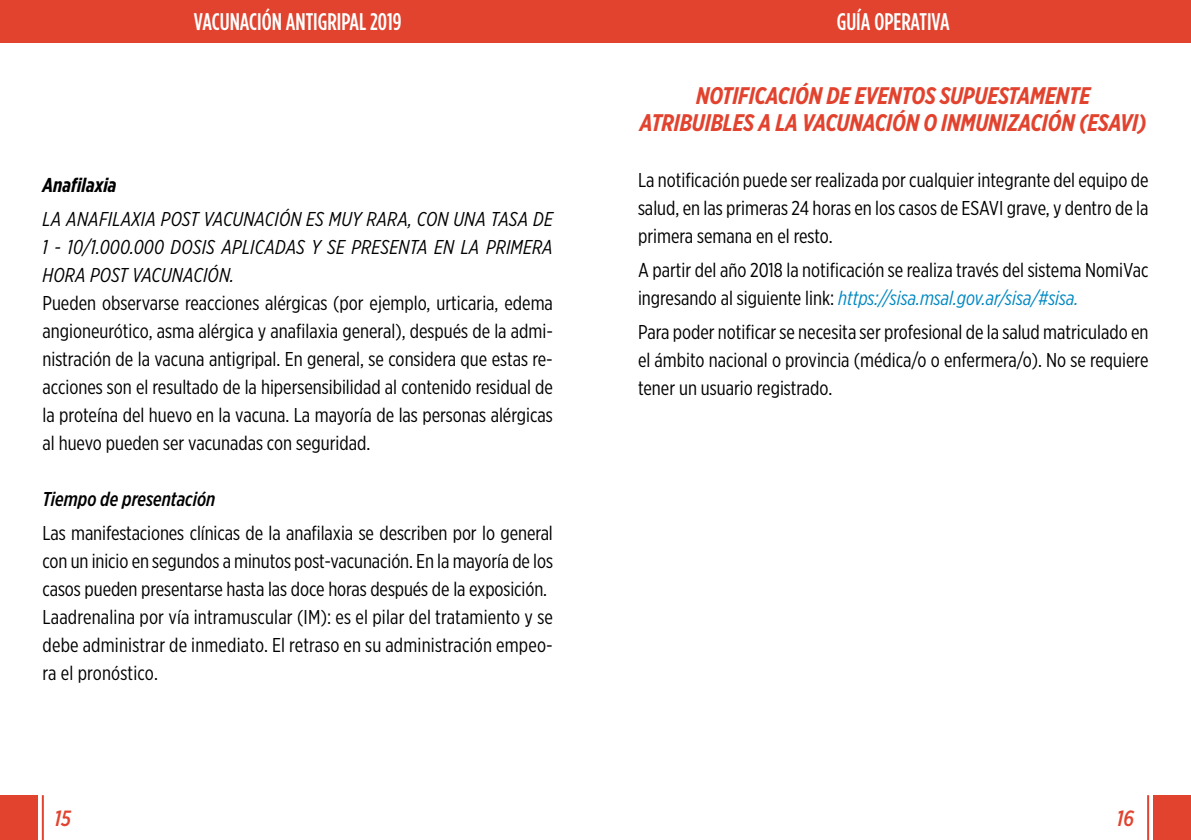
<style>
.page{position:relative;width:1191px;height:840px;background:#fff}
.page>*{position:absolute;margin:0;border:0;box-sizing:border-box;transform-origin:0 0}
.t1{font:italic 700 24px/26.8px "Gotham X Narrow";letter-spacing:-.005em;color:#e1432f;text-align:center}
.t2{font:500 24px "Gotham Condensed";color:#fff}
.t3{font:italic 500 22px "Gotham X Narrow";color:#e1432f}
.t4{font:20px/28px "Gotham X Narrow";color:#000;text-align:justify}
.t5{font:italic 20px/28px "Gotham X Narrow";letter-spacing:.01em;color:#000;text-align:justify}
.t6{font:italic 500 20px "Gotham X Narrow";color:#000}
.t7{font:italic 700 20px "Gotham X Narrow";color:#000}
.s1{font-style:italic;color:#0088c2}
</style>
<div class="page">
<div style="left:0;top:0;width:1191px;height:43px;background:#e1432f"></div>
<div style="left:0;top:794px;width:38px;height:45px;background:#e1432f"></div>
<hr style="left:42px;top:794px;width:2px;height:45px;background:#e1432f">
<div style="left:1153px;top:794px;width:38px;height:45px;background:#e1432f"></div>
<hr style="left:1147px;top:794px;width:2px;height:45px;background:#e1432f">
<p class="t2" style="left:194px;top:8px;width:209px">VACUNACIÓN ANTIGRIPAL 2019</p>
<p class="t2" style="left:836px;top:8px;width:114px">GUÍA OPERATIVA</p>
<p class="t7" style="left:43px;top:172px;width:76px">Anafilaxia</p>
<p class="t5" style="left:43px;top:204px;width:512px">LA ANAFILAXIA POST VACUNACIÓN ES MUY RARA, CON UNA TASA DE 1 - 10/1.000.000 DOSIS APLICADAS Y SE PRESENTA EN LA PRIMERA HORA POST VACUNACIÓN.</p>
<p class="t4" style="left:43px;top:288px;width:512px">Pueden observarse reacciones alérgicas (por ejemplo, urticaria, edema angioneurótico, asma alérgica y anafilaxia general), después de la admi&shy;nistración de la vacuna antigripal. En general, se considera que estas re&shy;acciones son el resultado de la hipersensibilidad al contenido residual de la proteína del huevo en la vacuna. La mayoría de las personas alérgicas al huevo pueden ser vacunadas con seguridad.</p>
<p class="t6" style="left:43px;top:486px;width:174px">Tiempo de presentación</p>
<p class="t4" style="left:43px;top:518px;width:512px;text-align:left">Las manifestaciones clínicas de la anafilaxia se describen por lo general con un inicio en segundos a minutos post-vacunación. En la mayoría de los casos pueden presentarse hasta las doce horas después de la exposición.<br>Laadrenalina por vía intramuscular (IM): es el pilar del tratamiento y se debe administrar de inmediato. El retraso en su administración empeo&shy;ra el pronóstico.</p>
<p class="t1" style="left:640px;top:82px;width:508px">NOTIFICACIÓN DE EVENTOS SUPUESTAMENTE<br>ATRIBUIBLES A LA VACUNACIÓN O INMUNIZACIÓN (ESAVI)</p>
<p class="t4" style="left:638px;top:166px;width:512px">La notificación puede ser realizada por cualquier integrante del equipo de salud, en las primeras 24 horas en los casos de ESAVI grave, y dentro de la primera semana en el resto.</p>
<p class="t4" style="left:638px;top:255px;width:512px">A partir del año 2018 la notificación se realiza través del sistema NomiVac ingresando al siguiente link: <span class="s1">https://sisa.msal.gov.ar/sisa/#sisa.</span></p>
<p class="t4" style="left:638px;top:317px;width:512px">Para poder notificar se necesita ser profesional de la salud matriculado en el ámbito nacional o provincia (médica/o o enfermera/o). No se requiere tener un usuario registrado.</p>
<p class="t3" style="left:54px;top:804px;width:18px">15</p>
<p class="t3" style="left:1117px;top:804px;width:19px">16</p>
</div>
